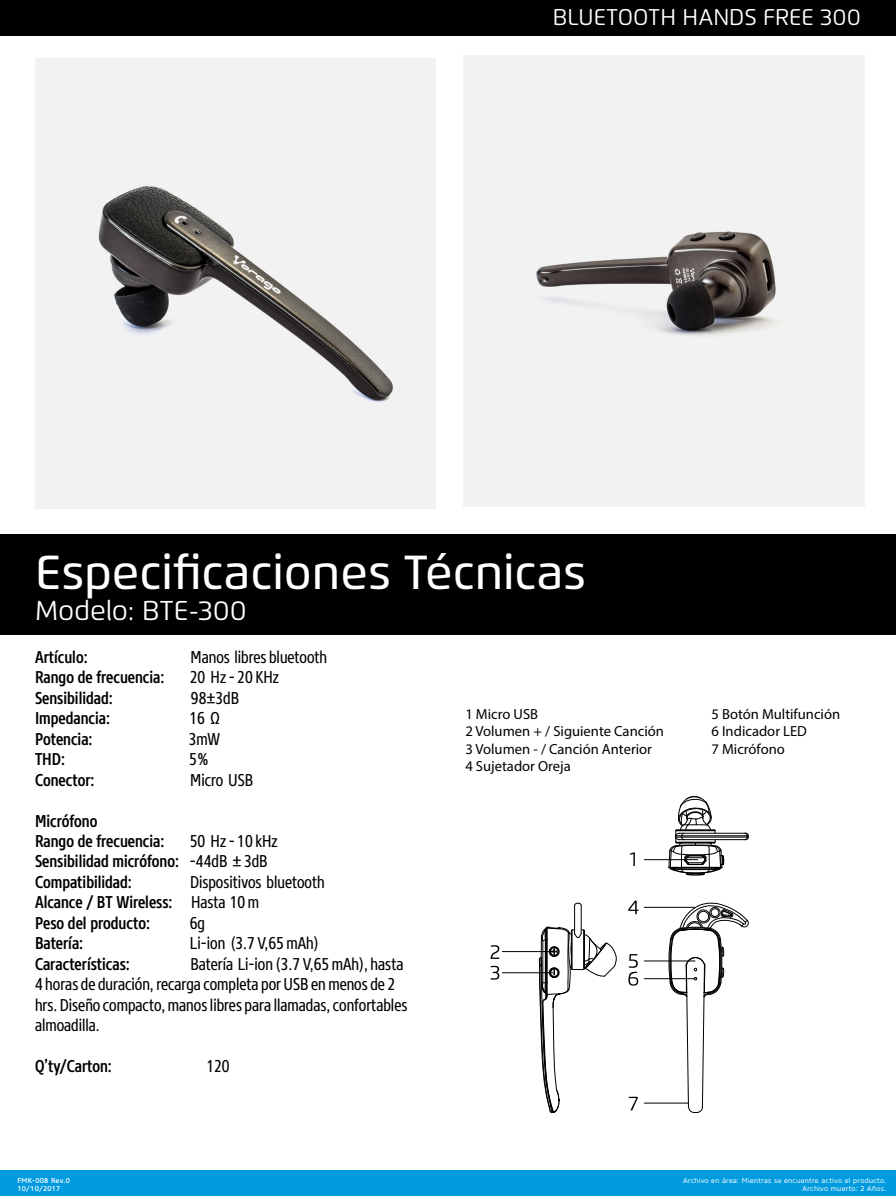
<style>
.page{position:relative;width:896px;height:1196px;background:#fff}
.page>*{position:absolute;margin:0;border:0;box-sizing:border-box;transform-origin:0 0}
.t1{font:500 47.69px "Flexo";color:#fff}
.t2{font:27.21px "Flexo";color:#fff}
.t3{font:22.75px "Flexo";color:#fff}
.t4{font:20.04px "Flexo";color:#000}
.t5{font:17.06px/20.5px "Core Sans N47 Cn";color:#000}
.t6{font:500 17.06px/20.5px "Core Sans N57 Cn";color:#000}
.t7{font:14.61px/17.6px "Myriad Pro";color:#000}
.t8{font:7px/7.9px "Core Sans N45";letter-spacing:.04em;color:#fff;text-align:right}
.t9{font:500 7px/7.9px "Core Sans N55";letter-spacing:.04em;color:#fff}
.s1{font-family:"Core Sans N47 Cn";font-weight:400}
</style>
<div class="page">
<div style="left:0;top:1170px;width:896px;height:25px;background:#009ade"></div>
<div style="left:0;top:534px;width:896px;height:100px;background:#000"></div>
<div style="left:0;top:0;width:896px;height:35px;background:#000"></div>
<img style="left:35px;top:59px;width:401px;height:449px">
<img style="left:464px;top:56px;width:400px;height:450px">
<svg style="left:669px;top:902px;width:80px;height:211px"></svg>
<svg style="left:539px;top:902px;width:78px;height:210px"></svg>
<hr style="left:644px;top:859px;width:54px;height:1px;background:#000">
<hr style="left:644px;top:978px;width:51px;height:1px;background:#000">
<hr style="left:644px;top:1102px;width:44px;height:1px;background:#000">
<hr style="left:644px;top:960px;width:51px;height:1px;background:#000">
<hr style="left:502px;top:951px;width:51px;height:1px;background:#000">
<hr style="left:502px;top:972px;width:51px;height:1px;background:#000">
<hr style="left:644px;top:907px;width:51px;height:1px;background:#000">
<svg style="left:668px;top:796px;width:81px;height:79px"></svg>
<svg style="left:490px;top:945px;width:9px;height:13px"></svg>
<svg style="left:490px;top:965px;width:9px;height:14px"></svg>
<svg style="left:628px;top:900px;width:11px;height:14px"></svg>
<svg style="left:628px;top:954px;width:10px;height:31px"></svg>
<svg style="left:629px;top:1096px;width:9px;height:14px"></svg>
<h3 class="t3" style="left:553px;top:3px;width:310px">BLUETOOTH HANDS FREE 300</h3>
<h1 class="t1" style="left:35px;top:543px;width:553px">Especificaciones Técnicas</h1>
<h2 class="t2" style="left:35px;top:594px;width:213px">Modelo: BTE-300</h2>
<p class="t6" style="left:35px;top:646px;width:54px">Artículo:</p>
<p class="t5" style="left:191px;top:646px;width:138px">Manos libres bluetooth</p>
<p class="t6" style="left:35px;top:667px;width:131px">Rango de frecuencia:</p>
<p class="t5" style="left:190px;top:667px;width:91px">20 Hz- 20 KHz</p>
<p class="t6" style="left:35px;top:687px;width:79px">Sensibilidad:</p>
<p class="t5" style="left:191px;top:687px;width:50px">98±3dB</p>
<p class="t6" style="left:35px;top:708px;width:77px">Impedancia:</p>
<p class="t5" style="left:190px;top:708px;width:32px">16 Ω</p>
<p class="t6" style="left:35px;top:728px;width:59px">Potencia:</p>
<p class="t5" style="left:189px;top:728px;width:33px">3mW</p>
<p class="t6" style="left:35px;top:749px;width:31px">THD:</p>
<p class="t5" style="left:189px;top:748px;width:21px">5%</p>
<p class="t6" style="left:35px;top:769px;width:61px">Conector:</p>
<p class="t5" style="left:190px;top:769px;width:65px">Micro USB</p>
<p class="t6" style="left:35px;top:810px;width:131px">Micrófono<br>Rango de frecuencia:</p>
<p class="t5" style="left:190px;top:830px;width:89px">50 Hz- 10 kHz</p>
<p class="t6" style="left:35px;top:851px;width:234px">Sensibilidad micrófono: <span class="s1">-44dB ± 3dB<br></span>Compatibilidad:</p>
<p class="t5" style="left:190px;top:871px;width:136px">Dispositivos bluetooth</p>
<p class="t6" style="left:35px;top:892px;width:226px">Alcance / BT Wireless: <span class="s1">Hasta 10m<br></span>Peso del producto:</p>
<p class="t5" style="left:190px;top:912px;width:17px">6g</p>
<p class="t6" style="left:35px;top:933px;width:50px">Batería:</p>
<p class="t5" style="left:190px;top:932px;width:131px">Li-ion (3.7 V,65mAh)</p>
<p class="t6" style="left:35px;top:953px;width:96px">Características:</p>
<p class="t5" style="left:35px;top:953px;width:374px;text-indent:155px">Batería Li-ion (3.7 V,65mAh), hasta 4 horas de duración, recarga completa por USB enmenos de 2 hrs. Diseño compacto,manoslibres para llamadas,confortables almoadilla.</p>
<p class="t6" style="left:35px;top:1055px;width:78px">Q’ty/Carton:</p>
<p class="t5" style="left:206px;top:1055px;width:25px">120</p>
<p class="t9" style="left:18px;top:1176px;width:54px">FMK-008 Rev.0<br>10/10/2017</p>
<p class="t7" style="left:465px;top:704px;width:200px">1 Micro USB<br>2 Volumen + / Siguiente Canción<br>3 Volumen - / Canción Anterior<br>4 Sujetador Oreja</p>
<p class="t7" style="left:711px;top:704px;width:130px">5 Botón Multifunción<br>6 Indicador LED<br>7 Micrófono</p>
<p class="t4" style="left:630px;top:847px;width:8px">1</p>
<p class="t8" style="left:683px;top:1176px;width:205px">Archivo en área: Mientras se encuentre activo el producto.<br>Archivo muerto: 2 Años.</p>
</div>
